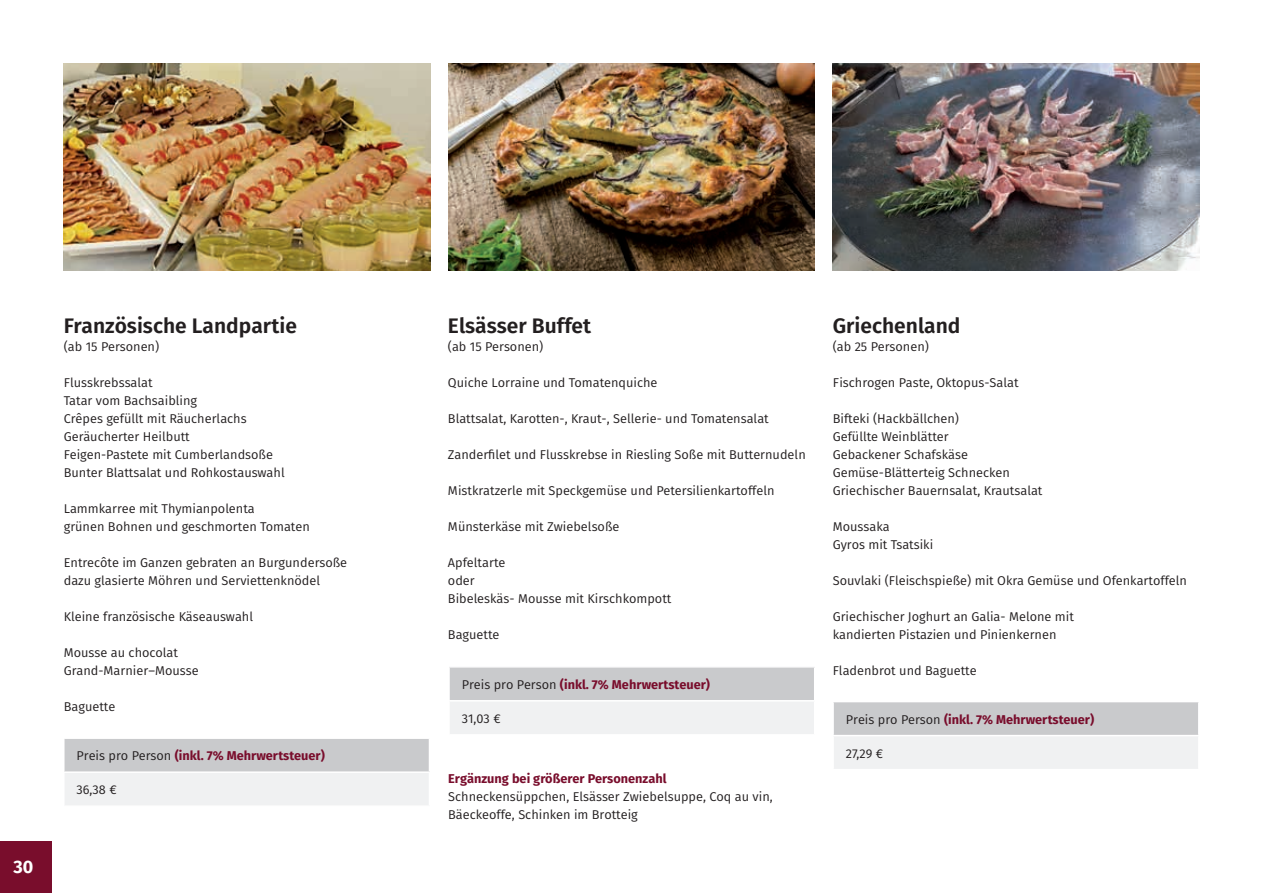
<style>
.page{position:relative;width:1263px;height:893px;background:#fff}
.page>*{position:absolute;margin:0;border:0;box-sizing:border-box;transform-origin:0 0}
.t1{font:600 21px "Fira Sans";color:#231f20}
.t2{font:700 18px "Fira Sans";color:#fff}
.t3{font:12.75px/18px "Fira Sans";color:#231f20}
.t4{font:700 12.75px "Fira Sans";color:#790d2c}
.s1{font-weight:400;color:#231f20}
</style>
<div class="page">
<img style="left:64px;top:64px;width:366px;height:206px">
<img style="left:448px;top:64px;width:367px;height:206px">
<img style="left:833px;top:64px;width:366px;height:206px">
<div style="left:0;top:842px;width:51px;height:51px;background:#790d2c"></div>
<div style="left:64px;top:738px;width:365px;height:34px;background:#c9cacc"></div>
<div style="left:64px;top:772px;width:365px;height:34px;background:#f0f1f2"></div>
<hr style="left:63px;top:773px;width:2px;height:32px;background:#fff">
<hr style="left:63px;top:737px;width:367px;height:2px;background:#fff">
<hr style="left:63px;top:739px;width:2px;height:32px;background:#fff">
<hr style="left:63px;top:771px;width:367px;height:2px;background:#fff">
<hr style="left:63px;top:805px;width:367px;height:2px;background:#fff">
<div style="left:449px;top:667px;width:366px;height:34px;background:#c9cacc"></div>
<div style="left:449px;top:701px;width:366px;height:34px;background:#f0f1f2"></div>
<hr style="left:448px;top:702px;width:2px;height:32px;background:#fff">
<hr style="left:448px;top:666px;width:367px;height:2px;background:#fff">
<hr style="left:448px;top:668px;width:2px;height:32px;background:#fff">
<hr style="left:814px;top:668px;width:1px;height:32px;background:#fff">
<hr style="left:814px;top:702px;width:1px;height:32px;background:#fff">
<hr style="left:448px;top:700px;width:367px;height:2px;background:#fff">
<hr style="left:448px;top:734px;width:367px;height:2px;background:#fff">
<div style="left:833px;top:702px;width:366px;height:34px;background:#c9cacc"></div>
<div style="left:833px;top:736px;width:366px;height:34px;background:#f0f1f2"></div>
<hr style="left:832px;top:736px;width:2px;height:33px;background:#fff">
<hr style="left:832px;top:702px;width:2px;height:33px;background:#fff">
<hr style="left:1198px;top:702px;width:1px;height:33px;background:#fff">
<hr style="left:1198px;top:736px;width:1px;height:33px;background:#fff">
<hr style="left:832px;top:735px;width:367px;height:1px;background:#fff">
<hr style="left:832px;top:769px;width:367px;height:1px;background:#fff">
<h2 class="t2" style="left:13px;top:852px;width:21px">30</h2>
<h1 class="t1" style="left:64px;top:308px;width:235px">Französische Landpartie</h1>
<p class="t3" style="left:64px;top:337px;width:97px">(ab 15 Personen)</p>
<p class="t3" style="left:64px;top:373px;width:222px">Flusskrebssalat<br>Tatar vom Bachsaibling<br>Crêpes gefüllt mit Räucherlachs<br>Geräucherter Heilbutt<br>Feigen-Pastete mit Cumberlandsoße<br>Bunter Blattsalat und Rohkostauswahl</p>
<p class="t3" style="left:64px;top:499px;width:248px">Lammkarree mit Thymianpolenta<br>grünen Bohnen und geschmorten Tomaten</p>
<p class="t3" style="left:64px;top:553px;width:285px">Entrecôte im Ganzen gebraten an Burgundersoße dazu glasierte Möhren und Serviettenknödel</p>
<p class="t3" style="left:64px;top:607px;width:191px">Kleine französische Käseauswahl</p>
<p class="t3" style="left:64px;top:643px;width:136px">Mousse au chocolat<br>Grand-Marnier–Mousse</p>
<p class="t3" style="left:64px;top:697px;width:53px">Baguette</p>
<p class="t4" style="left:77px;top:745px;width:250px"><span class="s1">Preis pro Person</span> (inkl. 7% Mehrwertsteuer)</p>
<p class="t3" style="left:77px;top:780px;width:42px">36,38 €</p>
<h1 class="t1" style="left:448px;top:308px;width:145px">Elsässer Buffet</h1>
<p class="t3" style="left:448px;top:337px;width:97px">(ab 15 Personen)</p>
<p class="t3" style="left:448px;top:373px;width:211px">Quiche Lorraine und Tomatenquiche</p>
<p class="t3" style="left:448px;top:409px;width:322px">Blattsalat, Karotten-, Kraut-, Sellerie- und Tomatensalat</p>
<p class="t3" style="left:448px;top:445px;width:359px">Zanderfilet und Flusskrebse in Riesling Soße mit Butternudeln</p>
<p class="t3" style="left:448px;top:481px;width:328px">Mistkratzerle mit Speckgemüse und Petersilienkartoffeln</p>
<p class="t3" style="left:448px;top:517px;width:173px">Münsterkäse mit Zwiebelsoße</p>
<p class="t3" style="left:448px;top:553px;width:225px">Apfeltarte<br>oder<br>Bibeleskäs- Mousse mit Kirschkompott</p>
<p class="t3" style="left:448px;top:625px;width:53px">Baguette</p>
<p class="t4" style="left:462px;top:674px;width:250px"><span class="s1">Preis pro Person</span> (inkl. 7% Mehrwertsteuer)</p>
<p class="t3" style="left:462px;top:709px;width:40px">31,03 €</p>
<p class="t4" style="left:448px;top:768px;width:220px">Ergänzung bei größerer Personenzahl</p>
<p class="t3" style="left:448px;top:787px;width:326px">Schneckensüppchen, Elsässer Zwiebelsuppe, Coq au vin,<br>Bäeckeoffe, Schinken im Brotteig</p>
<h1 class="t1" style="left:833px;top:308px;width:129px">Griechenland</h1>
<p class="t3" style="left:833px;top:337px;width:98px">(ab 25 Personen)</p>
<p class="t3" style="left:833px;top:373px;width:187px">Fischrogen Paste, Oktopus-Salat</p>
<p class="t3" style="left:833px;top:409px;width:211px">Bifteki (Hackbällchen)<br>Gefüllte Weinblätter<br>Gebackener Schafskäse<br>Gemüse-Blätterteig Schnecken<br>Griechischer Bauernsalat, Krautsalat</p>
<p class="t3" style="left:833px;top:517px;width:102px">Moussaka<br>Gyros mit Tsatsiki</p>
<p class="t3" style="left:833px;top:571px;width:356px">Souvlaki (Fleischspieße) mit Okra Gemüse und Ofenkartoffeln</p>
<p class="t3" style="left:833px;top:607px;width:243px">Griechischer Joghurt an Galia- Melone mit kandierten Pistazien und Pinienkernen</p>
<p class="t3" style="left:833px;top:661px;width:145px">Fladenbrot und Baguette</p>
<p class="t4" style="left:846px;top:708px;width:250px"><span class="s1">Preis pro Person</span> (inkl. 7% Mehrwertsteuer)</p>
<p class="t3" style="left:846px;top:744px;width:39px">27,29 €</p>
</div>
